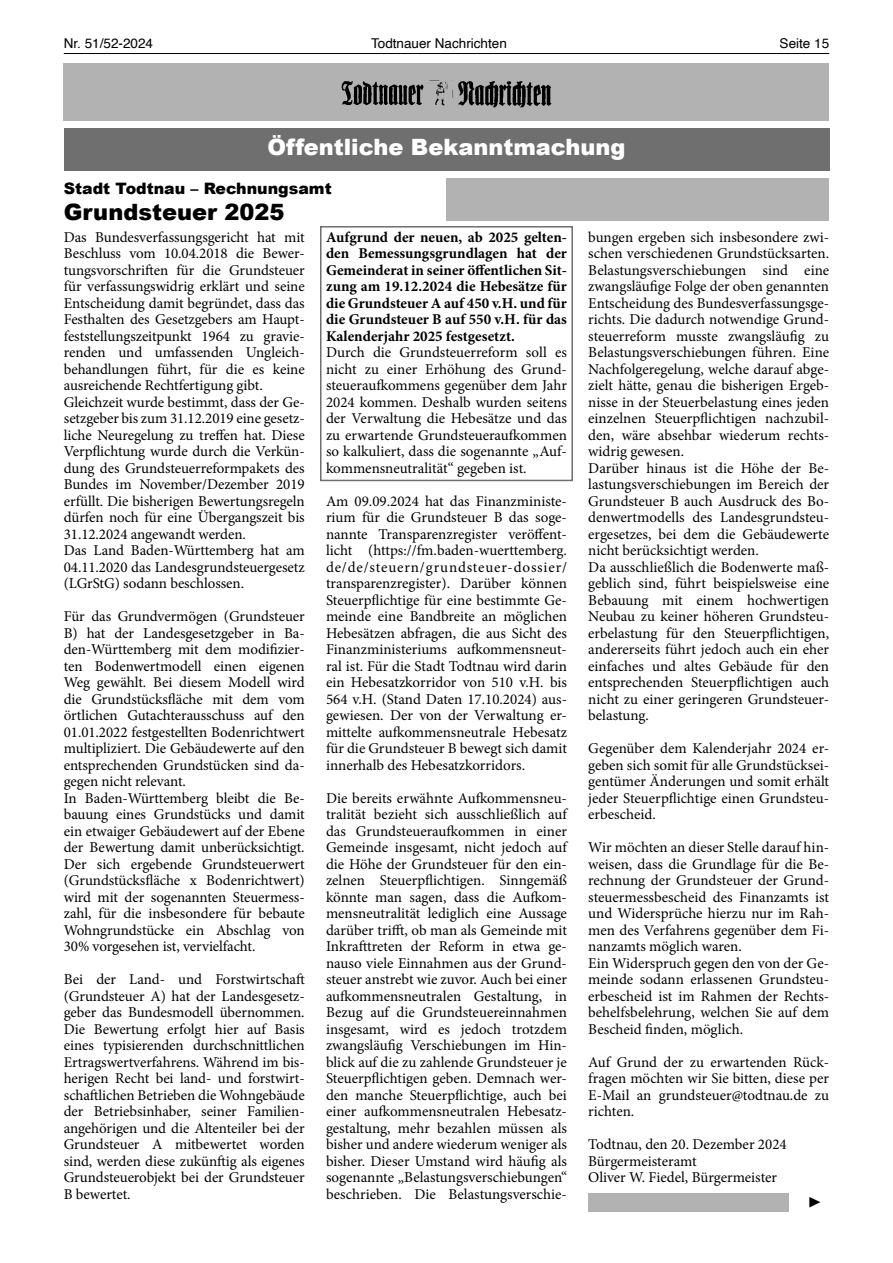
<style>
.page{position:relative;width:893px;height:1263px;background:#fff}
.page>*{position:absolute;margin:0;border:0;box-sizing:border-box;transform-origin:0 0}
.t1{font:900 22.5px "Arial";color:#fff}
.t2{font:900 22.5px "Arial";color:#000}
.t3{font:22.5px "Minion Pro";color:#000}
.t4{font:900 15.75px "Arial";color:#000}
.t5{font:15px/16.5px "Minion Pro";letter-spacing:-.005em;color:#000;text-align:justify}
.t6{font:700 15px/16.5px "Minion Pro";color:#000;text-align:justify}
.t7{font:13.5px "Helvetica";color:#000}
</style>
<div class="page">
<hr style="left:64px;top:53px;width:765px;height:1px;background:#000">
<div style="left:64px;top:64px;width:765px;height:57px;background:#b3b2b2"></div>
<img style="left:341px;top:80px;width:211px;height:28px">
<div style="left:64px;top:128px;width:765px;height:43px;background:#706f6f"></div>
<div style="left:320px;top:226px;width:253px;height:255px;border:2px solid #706f6f"></div>
<div style="left:588px;top:1193px;width:201px;height:19px;background:#b3b2b2"></div>
<div style="left:446px;top:178px;width:383px;height:43px;background:#b3b2b2"></div>
<p class="t7" style="left:64px;top:33px;width:91px">Nr. 51/52-2024</p>
<p class="t7" style="left:371px;top:33px;width:137px">Todtnauer Nachrichten</p>
<p class="t7" style="left:780px;top:33px;width:51px">Seite 15</p>
<h1 class="t1" style="left:267px;top:131px;width:360px">Öffentliche Bekanntmachung</h1>
<p class="t4" style="left:64px;top:177px;width:269px">Stadt Todtnau – Rechnungsamt</p>
<h1 class="t2" style="left:64px;top:195px;width:222px">Grundsteuer 2025</h1>
<p class="t5" style="left:64px;top:229px;width:242px;text-align:left">Das Bundesverfassungsgericht hat mit Beschluss vom 10.04.2018 die Bewer&shy;tungsvorschriften für die Grundsteuer für verfassungswidrig erklärt und seine Entscheidung damit begründet, dass das Festhalten des Gesetzgebers am Haupt&shy;feststellungszeitpunkt 1964 zu gravie&shy;renden und umfassenden Ungleich&shy;behandlungen führt, für die es keine ausreichende Rechtfertigung gibt.<br>Gleichzeit wurde bestimmt, dass der Ge&shy;setzgeber bis zum 31.12.2019 eine gesetz&shy;liche Neuregelung zu treffen hat. Diese Verpflichtung wurde durch die Verkün&shy;dung des Grundsteuerreformpakets des Bundes im November/Dezember 2019 erfüllt. Die bisherigen Bewertungsregeln dürfen noch für eine Übergangszeit bis 31.12.2024 angewandt werden.<br>Das Land Baden-Württemberg hat am 04.11.2020 das Landesgrundsteuergesetz (LGrStG) sodann beschlossen.</p>
<p class="t5" style="left:64px;top:608px;width:242px;text-align:left">Für das Grundvermögen (Grundsteuer B) hat der Landesgesetzgeber in Ba&shy;den-Württemberg mit dem modifizier&shy;ten Bodenwertmodell einen eigenen Weg gewählt. Bei diesem Modell wird die Grundstücksfläche mit dem vom örtlichen Gutachterausschuss auf den 01.01.2022 festgestellten Bodenrichtwert multipliziert. Die Gebäudewerte auf den entsprechenden Grundstücken sind da&shy;gegen nicht relevant.<br>In Baden-Württemberg bleibt die Be&shy;bauung eines Grundstücks und damit ein etwaiger Gebäudewert auf der Ebene der Bewertung damit unberücksichtigt.<br>Der sich ergebende Grundsteuerwert (Grundstücksfläche x Bodenrichtwert) wird mit der sogenannten Steuermess&shy;zahl, für die insbesondere für bebaute Wohngrundstücke ein Abschlag von 30% vorgesehen ist, vervielfacht.</p>
<p class="t5" style="left:64px;top:971px;width:242px">Bei der Land- und Forstwirtschaft (Grundsteuer A) hat der Landesgesetz&shy;geber das Bundesmodell übernommen.<br>Die Bewertung erfolgt hier auf Basis eines typisierenden durchschnittlichen Ertragswertverfahrens. Während im bis&shy;herigen Recht bei land- und forstwirt&shy;schaftlichen Betrieben die Wohngebäude der Betriebsinhaber, seiner Familien&shy;angehörigen und die Altenteiler bei der Grundsteuer A mitbewertet worden sind, werden diese zukünftig als eigenes Grundsteuerobjekt bei der Grundsteuer B bewertet.</p>
<p class="t6" style="left:326px;top:229px;width:242px">Aufgrund der neuen, ab 2025 gelten&shy;den Bemessungsgrundlagen hat der Gemeinderat in seiner öffentlichen Sit&shy;zung am 19.12.2024 die Hebesätze für die Grundsteuer A auf 450 v.H. und für die Grundsteuer B auf 550 v.H. für das Kalenderjahr 2025 festgesetzt.</p>
<p class="t5" style="left:326px;top:344px;width:242px">Durch die Grundsteuerreform soll es nicht zu einer Erhöhung des Grund&shy;steueraufkommens gegenüber dem Jahr 2024 kommen. Deshalb wurden seitens der Verwaltung die Hebesätze und das zu erwartende Grundsteueraufkommen so kalkuliert, dass die sogenannte „Auf&shy;kommensneutralität“ gegeben ist.</p>
<p class="t5" style="left:326px;top:493px;width:243px">Am 09.09.2024 hat das Finanzministe&shy;rium für die Grundsteuer B das soge&shy;nannte Transparenzregister veröffent&shy;licht (https://fm.baden-wuerttemberg. de/de/steuern/grundsteuer-dossier/ transparenzregister). Darüber können Steuerpflichtige für eine bestimmte Ge&shy;meinde eine Bandbreite an möglichen Hebesätzen abfragen, die aus Sicht des Finanzministeriums aufkommensneut&shy;ral ist. Für die Stadt Todtnau wird darin ein Hebesatzkorridor von 510 v.H. bis 564 v.H. (Stand Daten 17.10.2024) aus&shy;gewiesen. Der von der Verwaltung er&shy;mittelte aufkommensneutrale Hebesatz für die Grundsteuer B bewegt sich damit innerhalb des Hebesatzkorridors.</p>
<p class="t5" style="left:326px;top:790px;width:242px">Die bereits erwähnte Aufkommensneu&shy;tralität bezieht sich ausschließlich auf das Grundsteueraufkommen in einer Gemeinde insgesamt, nicht jedoch auf die Höhe der Grundsteuer für den ein&shy;zelnen Steuerpflichtigen. Sinngemäß könnte man sagen, dass die Aufkom&shy;mensneutralität lediglich eine Aussage darüber trifft, ob man als Gemeinde mit Inkrafttreten der Reform in etwa ge&shy;nauso viele Einnahmen aus der Grund&shy;steuer anstrebt wie zuvor. Auch bei einer aufkommensneutralen Gestaltung, in Bezug auf die Grundsteuereinnahmen insgesamt, wird es jedoch trotzdem zwangsläufig Verschiebungen im Hin&shy;blick auf die zu zahlende Grundsteuer je Steuerpflichtigen geben. Demnach wer&shy;den manche Steuerpflichtige, auch bei einer aufkommensneutralen Hebesatz&shy;gestaltung, mehr bezahlen müssen als bisher und andere wiederum weniger als bisher. Dieser Umstand wird häufig als sogenannte „Belastungsverschiebungen“ beschrieben. Die Belastungsverschie-</p>
<p class="t5" style="left:588px;top:229px;width:242px;text-align:left">bungen ergeben sich insbesondere zwi&shy;schen verschiedenen Grundstücksarten.<br>Belastungsverschiebungen sind eine zwangsläufige Folge der oben genannten Entscheidung des Bundesverfassungsge&shy;richts. Die dadurch notwendige Grund&shy;steuerreform musste zwangsläufig zu Belastungsverschiebungen führen. Eine Nachfolgeregelung, welche darauf abge&shy;zielt hätte, genau die bisherigen Ergeb&shy;nisse in der Steuerbelastung eines jeden einzelnen Steuerpflichtigen nachzubil&shy;den, wäre absehbar wiederum rechts&shy;widrig gewesen.<br>Darüber hinaus ist die Höhe der Be&shy;lastungsverschiebungen im Bereich der Grundsteuer B auch Ausdruck des Bo&shy;denwertmodells des Landesgrundsteu&shy;ergesetzes, bei dem die Gebäudewerte nicht berücksichtigt werden.<br>Da ausschließlich die Bodenwerte maß&shy;geblich sind, führt beispielsweise eine Bebauung mit einem hochwertigen Neubau zu keiner höheren Grundsteu&shy;erbelastung für den Steuerpflichtigen, andererseits führt jedoch auch ein eher einfaches und altes Gebäude für den entsprechenden Steuerpflichtigen auch nicht zu einer geringeren Grundsteuer&shy;belastung.</p>
<p class="t5" style="left:588px;top:740px;width:242px">Gegenüber dem Kalenderjahr 2024 er&shy;geben sich somit für alle Grundstücksei&shy;gentümer Änderungen und somit erhält jeder Steuerpflichtige einen Grundsteu&shy;erbescheid.</p>
<p class="t5" style="left:588px;top:839px;width:242px;text-align:left">Wir möchten an dieser Stelle darauf hin&shy;weisen, dass die Grundlage für die Be&shy;rechnung der Grundsteuer der Grund&shy;steuermessbescheid des Finanzamts ist und Widersprüche hierzu nur im Rah&shy;men des Verfahrens gegenüber dem Fi&shy;nanzamts möglich waren.<br>Ein Widerspruch gegen den von der Ge&shy;meinde sodann erlassenen Grundsteu&shy;erbescheid ist im Rahmen der Rechts&shy;behelfsbelehrung, welchen Sie auf dem Bescheid finden, möglich.</p>
<p class="t5" style="left:588px;top:1054px;width:242px">Auf Grund der zu erwartenden Rück&shy;fragen möchten wir Sie bitten, diese per E-Mail an grundsteuer@todtnau.de zu richten.</p>
<p class="t5" style="left:588px;top:1136px;width:200px;text-align:left">Todtnau, den 20. Dezember 2024<br>Bürgermeisteramt<br>Oliver W. Fiedel, Bürgermeister</p>
<h1 class="t3" style="left:808px;top:1186px;width:15px">▶</h1>
</div>
